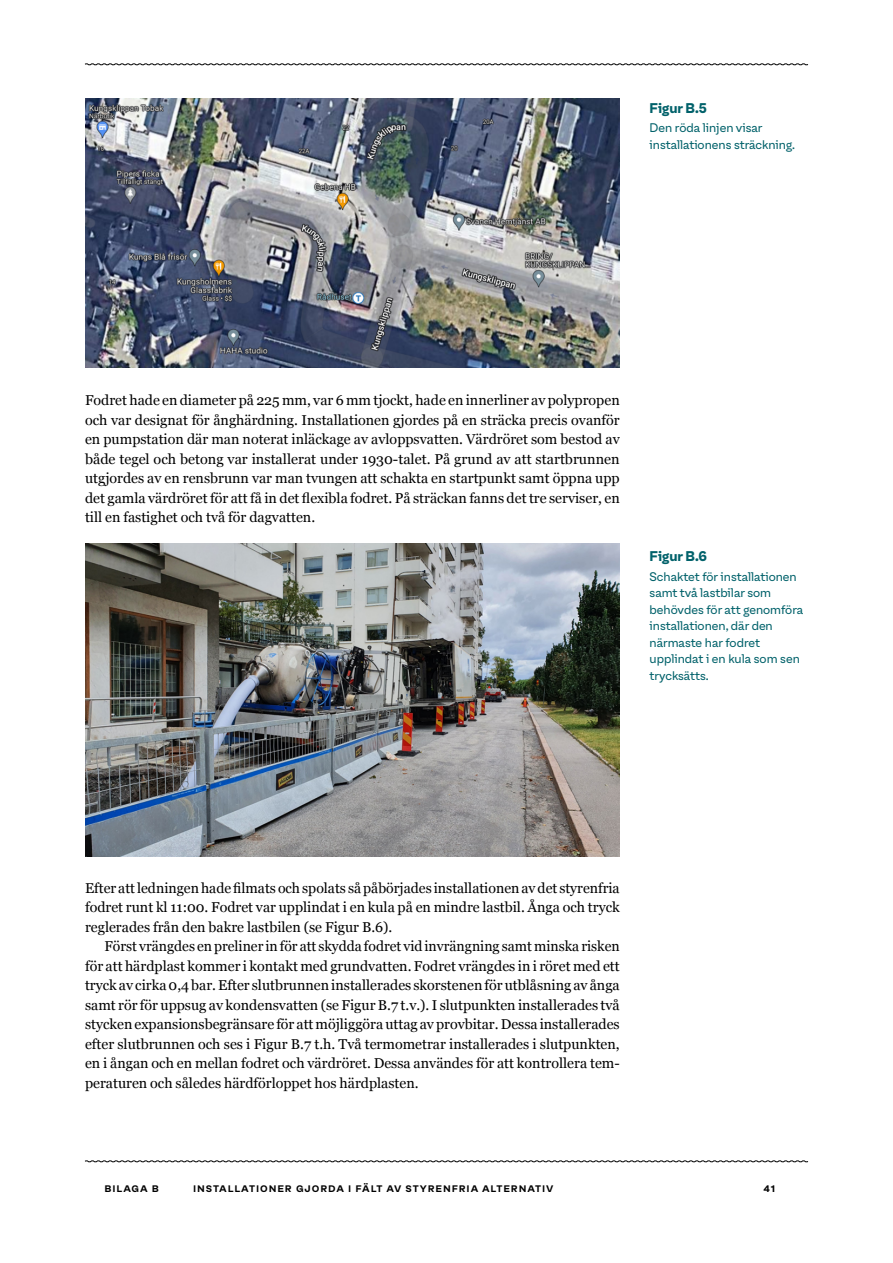
<style>
.page{position:relative;width:893px;height:1263px;background:#fff}
.page>*{position:absolute;margin:0;border:0;box-sizing:border-box;transform-origin:0 0}
.t1{font:14.25px/19.5px "Georgia";color:#000;text-align:justify}
.t2{font:700 13.5px "Oli Grotesk L";color:#00616a}
.t3{font:12px/16.5px "Oli Grotesk L";color:#00616a}
.t4{font:500 12px "Oli Grotesk L";letter-spacing:.075em;color:#000}
</style>
<div class="page">
<svg style="left:85px;top:1160px;width:723px;height:2px"></svg>
<svg style="left:85px;top:63px;width:723px;height:3px"></svg>
<img style="left:85px;top:99px;width:535px;height:269px">
<img style="left:85px;top:544px;width:535px;height:313px">
<p class="t2" style="left:649px;top:97px;width:59px">Figur B.5</p>
<p class="t3" style="left:649px;top:118px;width:147px">Den röda linjen visar installationens sträckning.</p>
<p class="t1" style="left:85px;top:390px;width:536px">Fodret hade en diameter på 225 mm, var 6 mm tjockt, hade en innerliner av polypropen och var designat för ånghärdning. Installationen gjordes på en sträcka precis ovanför en pumpstation där man noterat inläckage av avloppsvatten. Värdröret som bestod av både tegel och betong var installerat under 1930-talet. På grund av att startbrunnen utgjordes av en rensbrunn var man tvungen att schakta en startpunkt samt öppna upp det gamla värdröret för att få in det flexibla fodret. På sträckan fanns det tre serviser, en till en fastighet och två för dagvatten.</p>
<p class="t2" style="left:649px;top:546px;width:59px">Figur B.6</p>
<p class="t3" style="left:649px;top:567px;width:155px">Schaktet för installationen samt två lastbilar som behövdes för att genomföra installationen, där den närmaste har fodret upplindat i en kula som sen trycksätts.</p>
<p class="t1" style="left:85px;top:877px;width:536px">Efter att ledningen hade filmats och spolats så påbörjades installationen av det styrenfria fodret runt kl 11:00. Fodret var upplindat i en kula på en mindre lastbil. Ånga och tryck reglerades från den bakre lastbilen (se Figur B.6).</p>
<p class="t1" style="left:85px;top:936px;width:536px;text-indent:20px">Först vrängdes en preliner in för att skydda fodret vid invrängning samt minska risken för att härdplast kommer i kontakt med grundvatten. Fodret vrängdes in i röret med ett tryck av cirka 0,4 bar. Efter slutbrunnen installerades skorstenen för utblåsning av ånga samt rör för uppsug av kondensvatten (se Figur B.7 t.v.). I slutpunkten installerades två stycken expansionsbegränsare för att möjliggöra uttag av provbitar. Dessa installerades efter slutbrunnen och ses i Figur B.7 t.h. Två termometrar installerades i slutpunkten, en i ångan och en mellan fodret och värdröret. Dessa användes för att kontrollera tem&shy;peraturen och således härdförloppet hos härdplasten.</p>
<p class="t4" style="left:105px;top:1178px;width:56px">Bilaga B</p>
<p class="t4" style="left:193px;top:1178px;width:362px">Installationer gjorda i fält av styrenfria alternativ</p>
<p class="t4" style="left:764px;top:1178px;width:13px">41</p>
</div>
